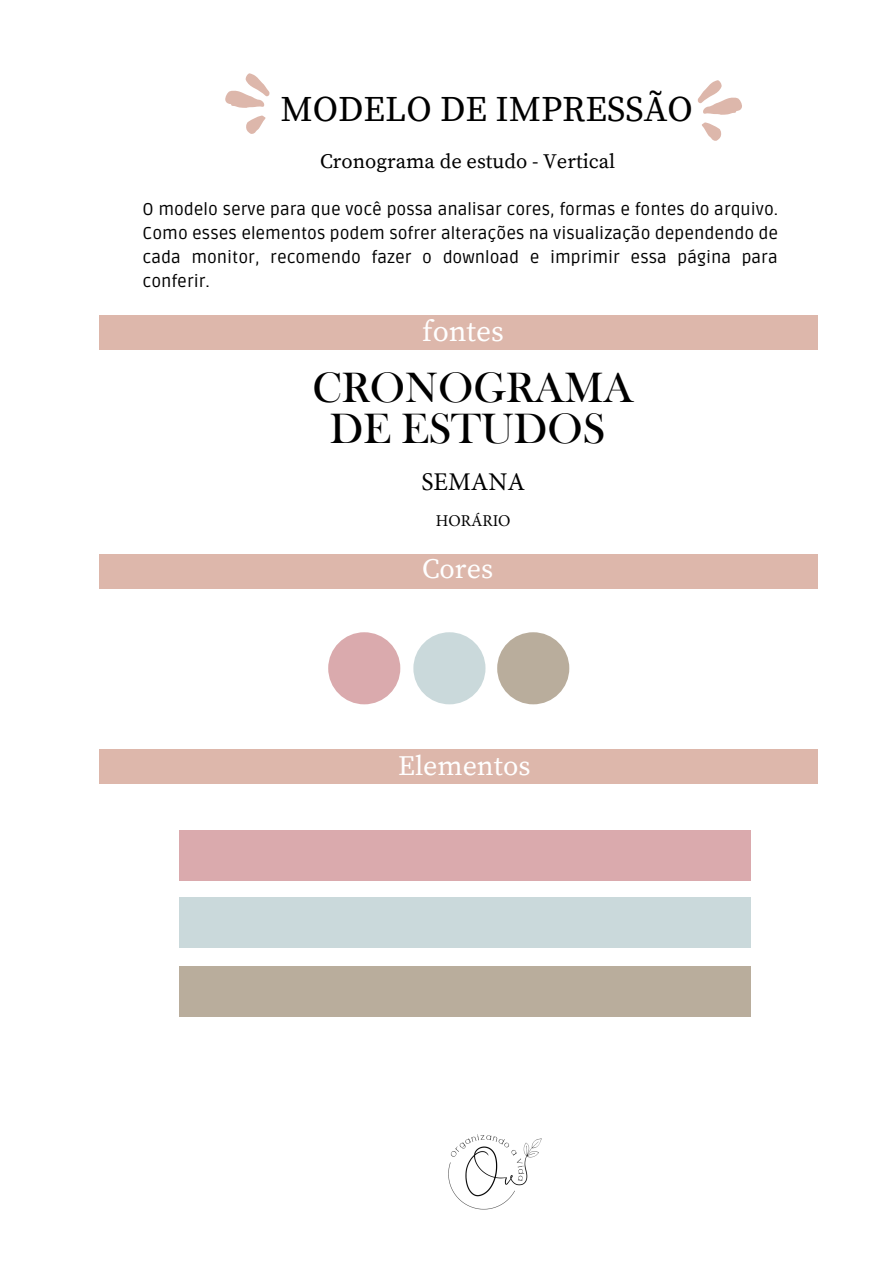
<style>
.page{position:relative;width:894px;height:1264px;background:#fff}
.page>*{position:absolute;margin:0;border:0;box-sizing:border-box;transform-origin:0 0}
.t1{font:43.5px/40.5px "Bask Old Face";color:#000;text-align:center}
.t2{font:35.7px "Source Serif Pro";color:#000}
.t3{font:29.4px "Source Serif Pro";color:#fff}
.t4{font:27.9px "Source Serif Pro";color:#fff}
.t5{font:25.5px "Minion Pro";color:#000}
.t6{font:20.4px "Source Serif Pro";color:#000}
.t7{font:17.1px/23.9px "Ruda";color:#000;text-align:justify}
.t8{font:16.5px "Minion Pro";color:#000}
</style>
<div class="page">
<svg style="left:697px;top:80px;width:45px;height:35px"></svg>
<svg style="left:702px;top:122px;width:19px;height:19px"></svg>
<svg style="left:225px;top:73px;width:45px;height:35px"></svg>
<svg style="left:246px;top:115px;width:20px;height:19px"></svg>
<div style="left:99px;top:315px;width:719px;height:35px;background:#ddb7ab"></div>
<div style="left:99px;top:554px;width:719px;height:35px;background:#ddb7ab"></div>
<div style="left:99px;top:748px;width:719px;height:35px;background:#ddb7ab"></div>
<div style="left:413px;top:632px;width:72px;height:72px;background:#cad9db;border-radius:50%"></div>
<img style="left:448px;top:1134px;width:94px;height:76px">
<div style="left:497px;top:632px;width:72px;height:72px;background:#b9ad9c;border-radius:50%"></div>
<div style="left:328px;top:632px;width:72px;height:72px;background:#daaaad;border-radius:50%"></div>
<div style="left:179px;top:829px;width:570px;height:51px;background:#daaaad"></div>
<div style="left:179px;top:897px;width:570px;height:50px;background:#cad9db"></div>
<div style="left:179px;top:965px;width:570px;height:51px;background:#b9ad9c"></div>
<p class="t2" style="left:280px;top:88px;width:413px">MODELO DE IMPRESSÃO</p>
<p class="t6" style="left:320px;top:150px;width:296px">Cronograma de estudo - Vertical</p>
<p class="t7" style="left:142px;top:198px;width:637px">O modelo serve para que você possa analisar cores, formas e fontes do arquivo.<br>Como esses elementos podem sofrer alterações na visualização dependendo de cada monitor, recomendo fazer o download e imprimir essa página para conferir.</p>
<p class="t3" style="left:422px;top:314px;width:83px">fontes</p>
<p class="t1" style="left:312px;top:371px;width:322px">CRONOGRAMA<br>DE ESTUDOS</p>
<p class="t5" style="left:421px;top:471px;width:105px">SEMANA</p>
<p class="t8" style="left:435px;top:514px;width:76px">HORÁRIO</p>
<p class="t4" style="left:422px;top:553px;width:73px">Cores</p>
<p class="t4" style="left:398px;top:749px;width:134px">Elementos</p>
</div>
